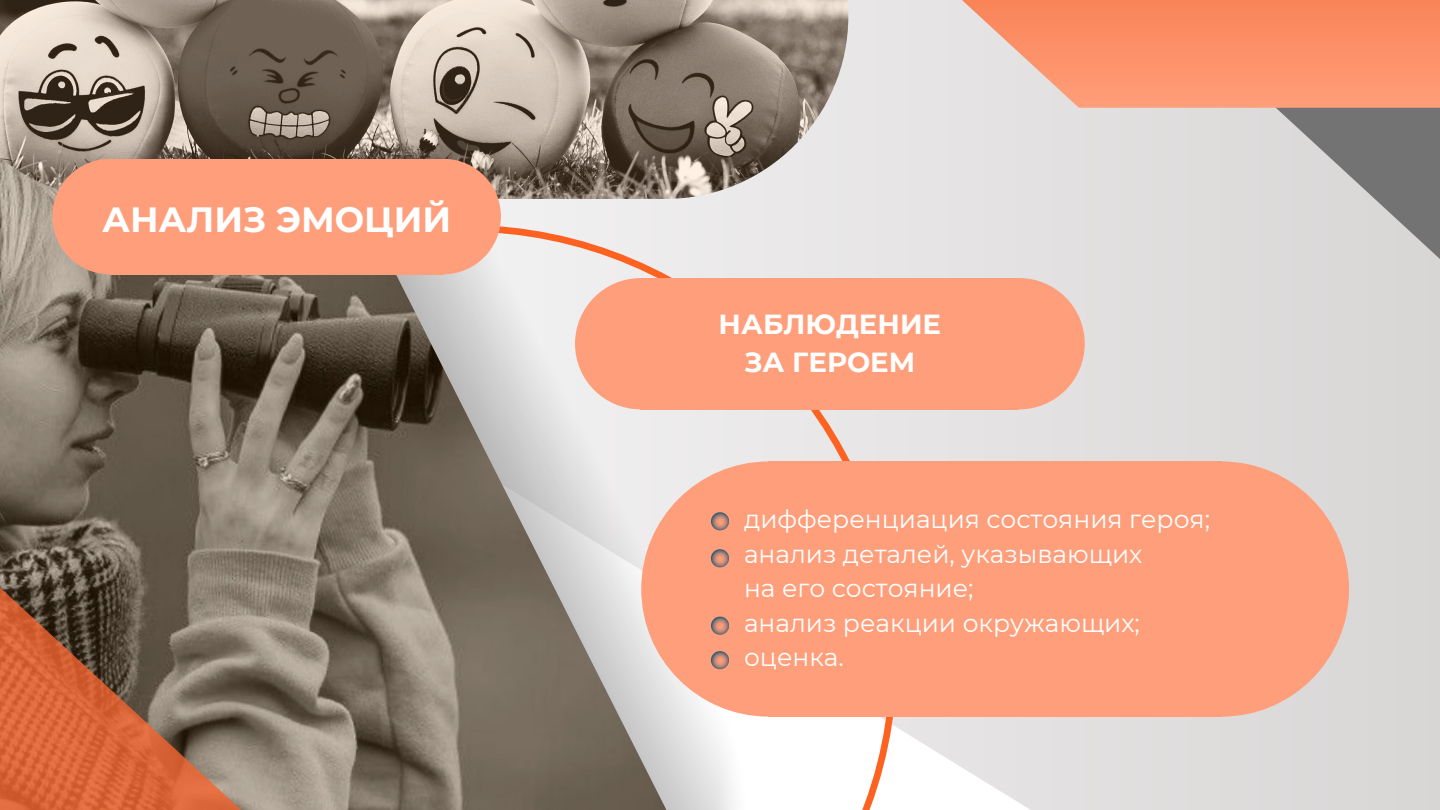
<style>
.page{position:relative;width:1440px;height:810px;background:#dedcdc}
.page>*{position:absolute;margin:0;border:0;box-sizing:border-box;transform-origin:0 0}
.t1{font:700 35px "Montserrat";color:#fff}
.t2{font:700 27.5px/38.2px "Montserrat";color:#fff;text-align:center}
.t3{font:25px "Montserrat";color:#fff}
</style>
<div class="page">
<svg style="left:897px;top:352px;width:188px;height:458px"></svg>
<svg style="left:696px;top:225px;width:201px;height:585px"></svg>
<img style="left:0;top:199px;width:696px;height:611px">
<img style="left:0;top:0;width:848px;height:199px">
<div style="left:110px;top:159px;width:333px;height:115px;background:#ff9e7a"></div>
<div style="left:52px;top:159px;width:116px;height:115px;background:#ff9e7a;border-radius:50%"></div>
<div style="left:386px;top:159px;width:115px;height:115px;background:#ff9e7a;border-radius:50%"></div>
<svg style="left:0;top:577px;width:291px;height:233px;background:#9d684e"></svg>
<div style="left:641px;top:278px;width:378px;height:131px;background:#ff9e7a"></div>
<div style="left:575px;top:278px;width:131px;height:131px;background:#ff9e7a;border-radius:50%"></div>
<div style="left:954px;top:278px;width:131px;height:131px;background:#ff9e7a;border-radius:50%"></div>
<div style="left:769px;top:461px;width:453px;height:256px;background:#ff9e7a"></div>
<div style="left:641px;top:461px;width:255px;height:256px;background:#ff9e7a;border-radius:50%"></div>
<div style="left:1094px;top:461px;width:255px;height:256px;background:#ff9e7a;border-radius:50%"></div>
<svg style="left:711px;top:512px;width:18px;height:18px"></svg>
<svg style="left:711px;top:549px;width:18px;height:18px"></svg>
<svg style="left:711px;top:617px;width:18px;height:18px"></svg>
<svg style="left:1276px;top:108px;width:164px;height:151px"></svg>
<svg style="left:830px;top:0;width:610px;height:108px"></svg>
<svg style="left:711px;top:651px;width:18px;height:18px"></svg>
<p class="t1" style="left:102px;top:198px;width:351px">АНАЛИЗ ЭМОЦИЙ</p>
<p class="t2" style="left:719px;top:305px;width:224px">НАБЛЮДЕНИЕ<br>ЗА ГЕРОЕМ</p>
<p class="t3" style="left:744px;top:504px;width:467px">дифференциация состояния героя;</p>
<p class="t3" style="left:744px;top:539px;width:400px">анализ деталей, указывающих</p>
<p class="t3" style="left:744px;top:573px;width:231px">на его состояние;</p>
<p class="t3" style="left:744px;top:608px;width:397px">анализ реакции окружающих;</p>
<p class="t3" style="left:744px;top:642px;width:101px">оценка.</p>
</div>
